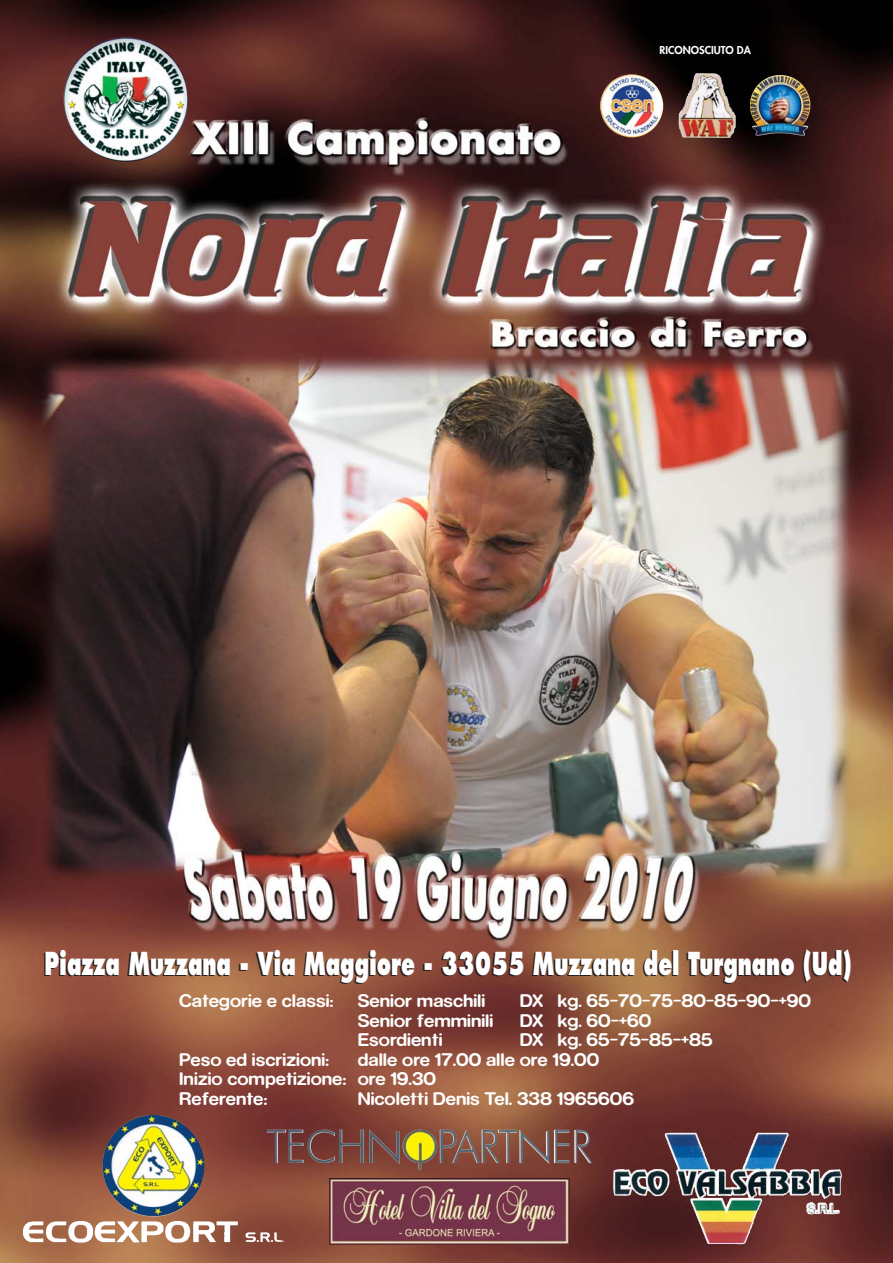
<style>
.page{position:relative;width:893px;height:1263px;background:#fff}
.page>*{position:absolute;margin:0;border:0;box-sizing:border-box;transform-origin:0 0}
.t1{font:800 30.75px "Futura";color:#fff;scale:.65 1}
.t2{font:700 16.2px/19.5px "Rocko FLF";color:#fff;scale:1.11 1}
.t3{font:800 10.65px "Futura";color:#fff}
</style>
<div class="page">
<img style="left:0;top:0;width:892px;height:1263px">
<img style="left:244px;top:1231px;width:39px;height:13px">
<img style="left:21px;top:1219px;width:220px;height:30px">
<img style="left:151px;top:1115px;width:49px;height:31px">
<img style="left:694px;top:1177px;width:147px;height:68px">
<img style="left:329px;top:1179px;width:240px;height:66px">
<img style="left:577px;top:1147px;width:15px;height:16px">
<img style="left:62px;top:37px;width:126px;height:125px">
<img style="left:640px;top:75px;width:21px;height:20px">
<img style="left:806px;top:103px;width:4px;height:17px">
<img style="left:717px;top:75px;width:9px;height:21px">
<p class="t3" style="left:659px;top:45px;width:93px">RICONOSCIUTO DA</p>
<h1 class="t1" style="left:45px;top:950px;width:1242px">Piazza Muzzana - Via Maggiore - 33055 Muzzana del Turgnano (Ud)</h1>
<p class="t2" style="left:179px;top:993px;width:141px">Categorie e classi:</p>
<p class="t2" style="left:358px;top:993px;width:116px">Senior maschili</p>
<p class="t2" style="left:520px;top:993px;width:264px">DX kg. 65-70-75-80-85-90-+90</p>
<p class="t2" style="left:358px;top:1012px;width:124px">Senior femminili</p>
<p class="t2" style="left:520px;top:1012px;width:120px">DX kg. 60-+60</p>
<p class="t2" style="left:358px;top:1032px;width:78px">Esordienti</p>
<p class="t2" style="left:520px;top:1032px;width:175px">DX kg. 65-75-85-+85</p>
<p class="t2" style="left:179px;top:1051px;width:137px">Peso ed iscrizioni:</p>
<p class="t2" style="left:179px;top:1051px;width:380px;text-indent:178px">dalle ore 17.00 alle ore 19.00<br>Inizio competizione: ore 19.30<br>Referente:</p>
<p class="t2" style="left:358px;top:1090px;width:250px">Nicoletti Denis Tel. 338 1965606</p>
</div>
